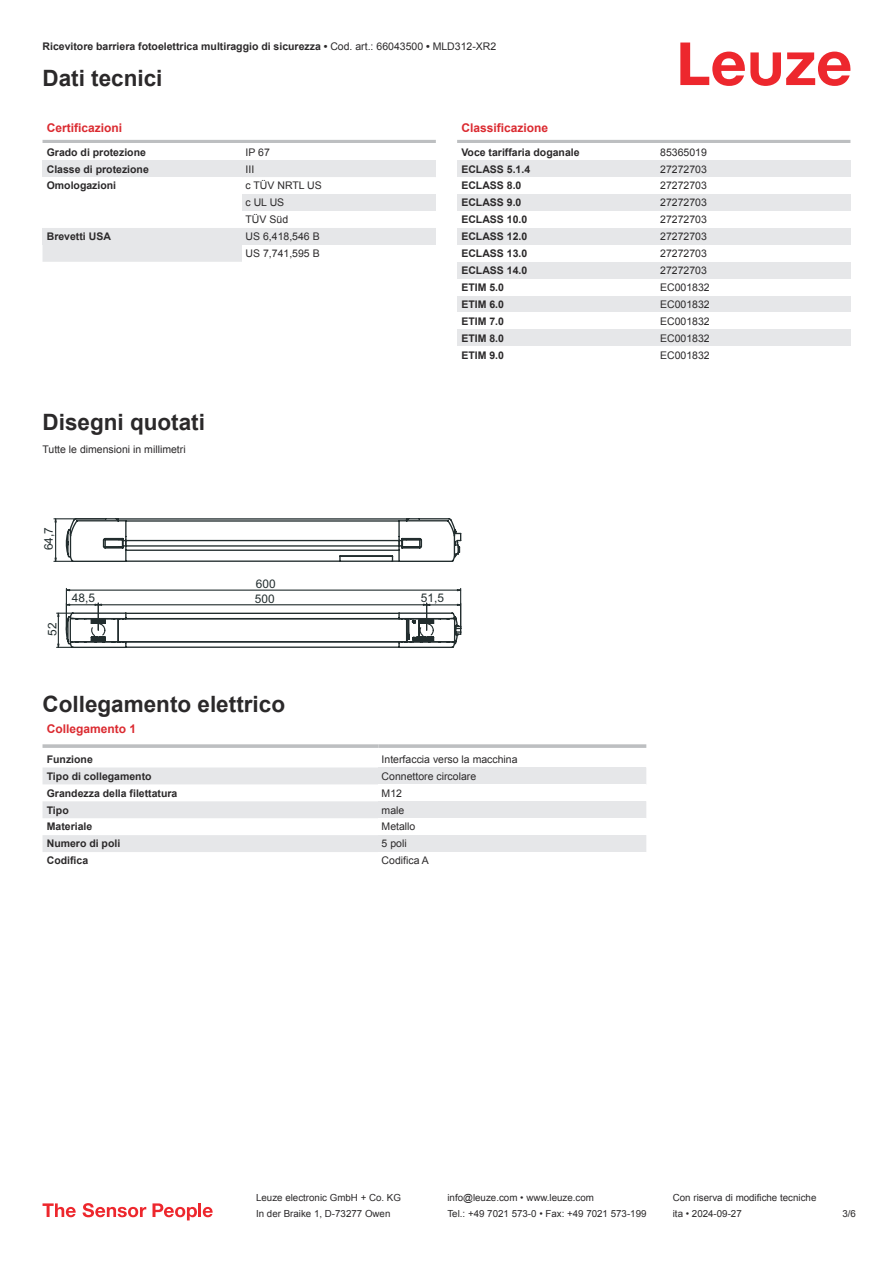
<style>
.page{position:relative;width:893px;height:1263px;background:#fff}
.page>*{position:absolute;margin:0;border:0;box-sizing:border-box;transform-origin:0 0}
.t1{font:700 22.5px "Arial";color:#2b292a}
.t2{font:700 12px "Arial";color:#db2a30}
.t3{font:11.85px "Arial";color:#222d2e}
.t4{font:700 10.5px "Arial";color:#2b292a}
.t5{font:10.5px/17px "Arial";color:#2b292a}
.t6{font:9.75px "Arial";color:#2b292a}
.s1{font-weight:400}
</style>
<div class="page">
<svg style="left:680px;top:43px;width:170px;height:43px"></svg>
<hr style="left:43px;top:140px;width:393px;height:3px;background:#bdbfc1">
<svg style="left:43px;top:160px;width:393px;height:102px"></svg>
<div style="left:242px;top:194px;width:194px;height:17px;background:#e6e7e9"></div>
<div style="left:43px;top:228px;width:199px;height:17px;background:#e6e7e9"></div>
<div style="left:242px;top:228px;width:194px;height:17px;background:#e6e7e9"></div>
<div style="left:242px;top:245px;width:194px;height:17px;background:#fff"></div>
<svg style="left:43px;top:767px;width:335px;height:85px;fill:#e6e7e9"></svg>
<svg style="left:43px;top:744px;width:335px;height:4px"></svg>
<svg style="left:378px;top:744px;width:268px;height:4px"></svg>
<div style="left:378px;top:767px;width:268px;height:17px;background:#e6e7e9"></div>
<div style="left:378px;top:801px;width:268px;height:17px;background:#e6e7e9"></div>
<div style="left:378px;top:835px;width:268px;height:17px;background:#e6e7e9"></div>
<hr style="left:457px;top:140px;width:393px;height:3px;background:#bdbfc1">
<div style="left:457px;top:160px;width:200px;height:17px;background:#e6e7e9"></div>
<div style="left:657px;top:160px;width:193px;height:17px;background:#e6e7e9"></div>
<div style="left:457px;top:194px;width:200px;height:17px;background:#e6e7e9"></div>
<div style="left:657px;top:194px;width:193px;height:17px;background:#e6e7e9"></div>
<div style="left:457px;top:228px;width:200px;height:17px;background:#e6e7e9"></div>
<div style="left:657px;top:228px;width:193px;height:17px;background:#e6e7e9"></div>
<div style="left:457px;top:262px;width:200px;height:17px;background:#e6e7e9"></div>
<div style="left:657px;top:262px;width:193px;height:17px;background:#e6e7e9"></div>
<div style="left:457px;top:296px;width:200px;height:16px;background:#e6e7e9"></div>
<div style="left:657px;top:296px;width:193px;height:16px;background:#e6e7e9"></div>
<div style="left:457px;top:329px;width:200px;height:17px;background:#e6e7e9"></div>
<div style="left:657px;top:329px;width:193px;height:17px;background:#e6e7e9"></div>
<svg style="left:43px;top:1203px;width:33px;height:14px"></svg>
<svg style="left:83px;top:1203px;width:63px;height:14px"></svg>
<svg style="left:153px;top:1203px;width:44px;height:17px"></svg>
<hr style="left:198px;top:1203px;width:3px;height:14px;background:#ed272d">
<svg style="left:203px;top:1207px;width:10px;height:10px"></svg>
<hr style="left:66px;top:588px;width:1px;height:42px;background:#222d2e">
<hr style="left:460px;top:588px;width:1px;height:40px;background:#222d2e">
<hr style="left:70px;top:589px;width:387px;height:2px;background:#222d2e">
<svg style="left:65px;top:588px;width:6px;height:4px"></svg>
<svg style="left:456px;top:588px;width:5px;height:4px"></svg>
<svg style="left:54px;top:518px;width:407px;height:44px"></svg>
<svg style="left:57px;top:603px;width:404px;height:45px"></svg>
<p class="t4" style="left:43px;top:43px;width:455px">Ricevitore barriera fotoelettrica multiraggio di sicurezza • <span class="s1">Cod. art.: 66043500</span> • <span class="s1">MLD312-XR2</span></p>
<h1 class="t1" style="left:43px;top:70px;width:122px">Dati tecnici</h1>
<p class="t2" style="left:47px;top:123px;width:77px">Certificazioni</p>
<p class="t4" style="left:47px;top:148px;width:101px">Grado di protezione</p>
<p class="t5" style="left:246px;top:144px;width:26px">IP 67</p>
<p class="t4" style="left:47px;top:165px;width:104px">Classe di protezione</p>
<p class="t5" style="left:246px;top:161px;width:10px">III</p>
<p class="t4" style="left:47px;top:182px;width:71px">Omologazioni</p>
<p class="t5" style="left:246px;top:178px;width:78px">c TÜV NRTL US c UL US<br>TÜV Süd</p>
<p class="t4" style="left:47px;top:232px;width:66px">Brevetti USA</p>
<p class="t5" style="left:246px;top:229px;width:76px">US 6,418,546 B<br>US 7,741,595 B</p>
<p class="t2" style="left:461px;top:123px;width:88px">Classificazione</p>
<p class="t4" style="left:461px;top:148px;width:120px">Voce tariffaria doganale</p>
<p class="t5" style="left:660px;top:144px;width:48px">85365019</p>
<p class="t4" style="left:461px;top:165px;width:70px">ECLASS 5.1.4</p>
<p class="t5" style="left:660px;top:161px;width:48px">27272703</p>
<p class="t4" style="left:461px;top:182px;width:62px">ECLASS 8.0</p>
<p class="t5" style="left:660px;top:178px;width:48px">27272703</p>
<p class="t4" style="left:461px;top:199px;width:62px">ECLASS 9.0</p>
<p class="t5" style="left:660px;top:195px;width:48px">27272703</p>
<p class="t4" style="left:461px;top:216px;width:67px">ECLASS 10.0</p>
<p class="t5" style="left:660px;top:212px;width:48px">27272703</p>
<p class="t4" style="left:461px;top:233px;width:67px">ECLASS 12.0</p>
<p class="t5" style="left:660px;top:229px;width:48px">27272703</p>
<p class="t4" style="left:461px;top:249px;width:67px">ECLASS 13.0</p>
<p class="t5" style="left:660px;top:246px;width:48px">27272703</p>
<p class="t4" style="left:461px;top:266px;width:67px">ECLASS 14.0</p>
<p class="t5" style="left:660px;top:263px;width:48px">27272703</p>
<p class="t4" style="left:461px;top:283px;width:44px">ETIM 5.0</p>
<p class="t5" style="left:660px;top:280px;width:51px">EC001832</p>
<p class="t4" style="left:461px;top:300px;width:44px">ETIM 6.0</p>
<p class="t5" style="left:660px;top:297px;width:51px">EC001832</p>
<p class="t4" style="left:461px;top:317px;width:44px">ETIM 7.0</p>
<p class="t5" style="left:660px;top:313px;width:51px">EC001832</p>
<p class="t4" style="left:461px;top:334px;width:44px">ETIM 8.0</p>
<p class="t5" style="left:660px;top:330px;width:51px">EC001832</p>
<p class="t4" style="left:461px;top:351px;width:44px">ETIM 9.0</p>
<p class="t5" style="left:660px;top:347px;width:51px">EC001832</p>
<h1 class="t1" style="left:43px;top:414px;width:164px">Disegni quotati</h1>
<p class="t5" style="left:43px;top:442px;width:145px">Tutte le dimensioni in millimetri</p>
<p class="t3" style="left:44px;top:550px;width:25px;rotate:-90deg">64,7</p>
<p class="t3" style="left:48px;top:636px;width:15px;rotate:-90deg">52</p>
<p class="t3" style="left:256px;top:580px;width:21px">600</p>
<p class="t3" style="left:72px;top:594px;width:25px">48,5</p>
<p class="t3" style="left:255px;top:594px;width:21px">500</p>
<p class="t3" style="left:421px;top:594px;width:25px">51,5</p>
<h1 class="t1" style="left:43px;top:695px;width:244px">Collegamento elettrico</h1>
<p class="t2" style="left:47px;top:725px;width:91px">Collegamento 1</p>
<p class="t4" style="left:47px;top:755px;width:48px">Funzione</p>
<p class="t5" style="left:382px;top:752px;width:137px">Interfaccia verso la macchina</p>
<p class="t4" style="left:47px;top:772px;width:106px">Tipo di collegamento</p>
<p class="t5" style="left:382px;top:768px;width:96px">Connettore circolare</p>
<p class="t4" style="left:47px;top:789px;width:132px">Grandezza della filettatura</p>
<p class="t5" style="left:382px;top:785px;width:22px">M12</p>
<p class="t4" style="left:47px;top:806px;width:23px">Tipo</p>
<p class="t5" style="left:382px;top:802px;width:24px">male</p>
<p class="t4" style="left:47px;top:823px;width:47px">Materiale</p>
<p class="t5" style="left:382px;top:819px;width:35px">Metallo</p>
<p class="t4" style="left:47px;top:840px;width:75px">Numero di poli</p>
<p class="t5" style="left:382px;top:836px;width:27px">5 poli</p>
<p class="t4" style="left:47px;top:856px;width:43px">Codifica</p>
<p class="t5" style="left:382px;top:853px;width:49px">Codifica A</p>
<p class="t6" style="left:256px;top:1194px;width:146px">Leuze electronic GmbH + Co. KG</p>
<p class="t6" style="left:447px;top:1194px;width:148px">info@leuze.com • www.leuze.com</p>
<p class="t6" style="left:673px;top:1194px;width:145px">Con riserva di modifiche tecniche</p>
<p class="t6" style="left:256px;top:1210px;width:136px">In der Braike 1, D-73277 Owen</p>
<p class="t6" style="left:447px;top:1210px;width:201px">Tel.: +49 7021 573-0 • Fax: +49 7021 573-199</p>
<p class="t6" style="left:673px;top:1210px;width:70px">ita • 2024-09-27</p>
<p class="t6" style="left:842px;top:1210px;width:15px">3 /6</p>
</div>
